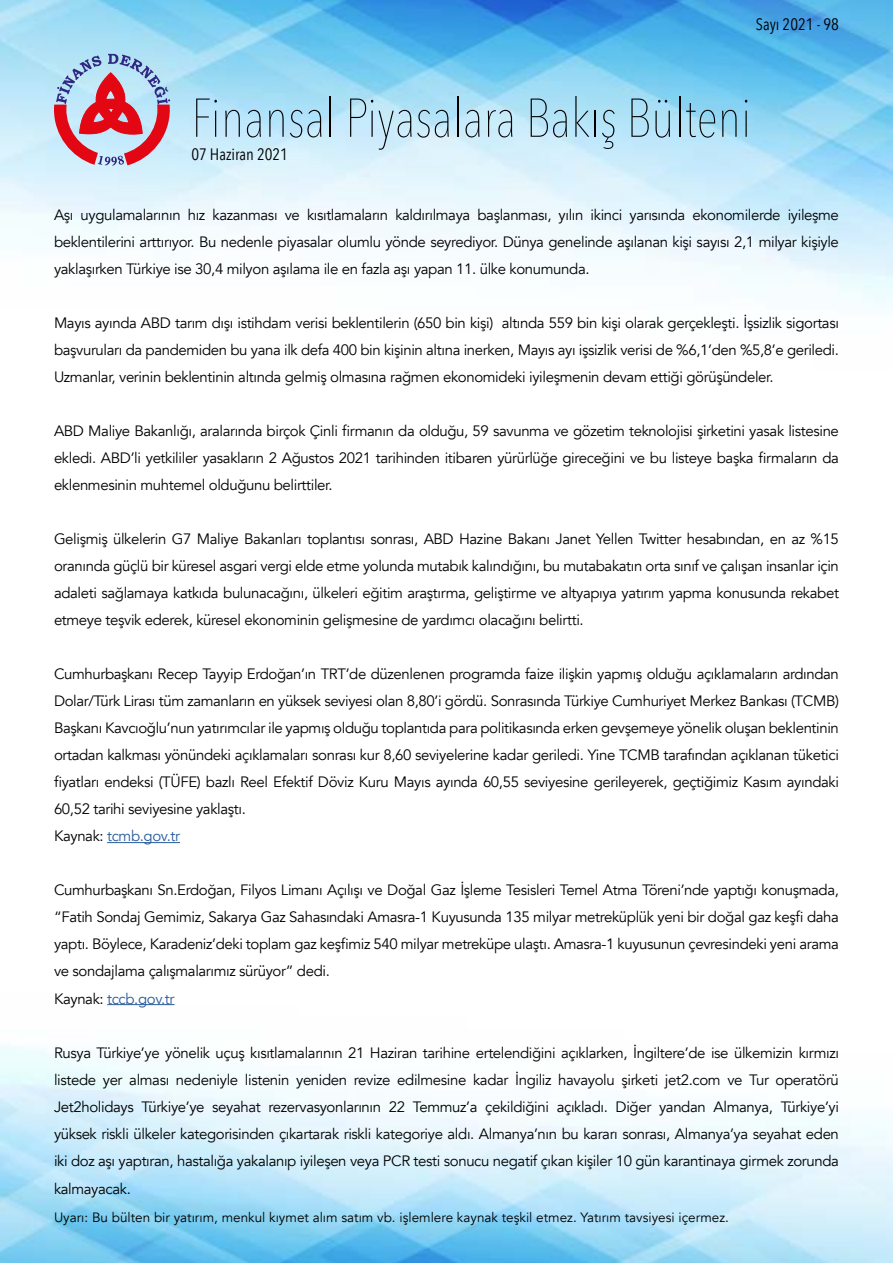
<style>
.page{position:relative;width:893px;height:1263px;background:#fff}
.page>*{position:absolute;margin:0;border:0;box-sizing:border-box;transform-origin:0 0}
.t1{font:200 54px "Avenir Next Condensed";color:#000}
.t2{font:16.5px "Avenir Next Condensed";color:#000}
.t3{font:15px/27px "Avenir";letter-spacing:-.025em;color:#000;text-align:justify}
.t4{font:13.5px "Avenir";color:#000}
.s1{color:#275b9b}
</style>
<div class="page">
<img style="left:0;top:0;width:893px;height:1263px">
<svg style="left:54px;top:54px;width:116px;height:112px;background:#c198ac"></svg>
<hr style="left:107px;top:842px;width:73px;height:1px;background:#275b9b">
<hr style="left:107px;top:1004px;width:67px;height:1px;background:#275b9b">
<p class="t2" style="left:756px;top:10px;width:85px">Sayı 2021 - 98</p>
<h1 class="t1" style="left:191px;top:86px;width:561px">Finansal Piyasalara Bakış Bülteni</h1>
<p class="t2" style="left:191px;top:140px;width:98px">07 Haziran 2021</p>
<p class="t3" style="left:54px;top:202px;width:786px">Aşı uygulamalarının hız kazanması ve kısıtlamaların kaldırılmaya başlanması, yılın ikinci yarısında ekonomilerde iyileşme beklentilerini arttırıyor. Bu nedenle piyasalar olumlu yönde seyrediyor. Dünya genelinde aşılanan kişi sayısı 2,1 milyar kişiyle yaklaşırken Türkiye ise 30,4 milyon aşılama ile en fazla aşı yapan 11. ülke konumunda.</p>
<p class="t3" style="left:54px;top:310px;width:786px">Mayıs ayında ABD tarım dışı istihdam verisi beklentilerin (650 bin kişi) altında 559 bin kişi olarak gerçekleşti. İşsizlik sigortası başvuruları da pandemiden bu yana ilk defa 400 bin kişinin altına inerken, Mayıs ayı işsizlik verisi de %6,1’den %5,8’e geriledi.<br>Uzmanlar, verinin beklentinin altında gelmiş olmasına rağmen ekonomideki iyileşmenin devam ettiği görüşündeler.</p>
<p class="t3" style="left:54px;top:418px;width:786px">ABD Maliye Bakanlığı, aralarında birçok Çinli firmanın da olduğu, 59 savunma ve gözetim teknolojisi şirketini yasak listesine ekledi. ABD’li yetkililer yasakların 2 Ağustos 2021 tarihinden itibaren yürürlüğe gireceğini ve bu listeye başka firmaların da eklenmesinin muhtemel olduğunu belirttiler.</p>
<p class="t3" style="left:54px;top:526px;width:786px">Gelişmiş ülkelerin G7 Maliye Bakanları toplantısı sonrası, ABD Hazine Bakanı Janet Yellen Twitter hesabından, en az %15 oranında güçlü bir küresel asgari vergi elde etme yolunda mutabık kalındığını, bu mutabakatın orta sınıf ve çalışan insanlar için adaleti sağlamaya katkıda bulunacağını, ülkeleri eğitim araştırma, geliştirme ve altyapıya yatırım yapma konusunda rekabet etmeye teşvik ederek, küresel ekonominin gelişmesine de yardımcı olacağını belirtti.</p>
<p class="t3" style="left:54px;top:661px;width:786px;text-align:left">Cumhurbaşkanı Recep Tayyip Erdoğan’ın TRT’de düzenlenen programda faize ilişkin yapmış olduğu açıklamaların ardından Dolar/Türk Lirası tüm zamanların en yüksek seviyesi olan 8,80’i gördü. Sonrasında Türkiye Cumhuriyet Merkez Bankası (TCMB)<br>Başkanı Kavcıoğlu’nun yatırımcılar ile yapmış olduğu toplantıda para politikasında erken gevşemeye yönelik oluşan beklentinin ortadan kalkması yönündeki açıklamaları sonrası kur 8,60 seviyelerine kadar geriledi. Yine TCMB tarafından açıklanan tüketici fiyatları endeksi (TÜFE) bazlı Reel Efektif Döviz Kuru Mayıs ayında 60,55 seviyesine gerileyerek, geçtiğimiz Kasım ayındaki 60,52 tarihi seviyesine yaklaştı.<br>Kaynak: <span class="s1">tcmb.gov.tr</span></p>
<p class="t3" style="left:54px;top:877px;width:786px;text-align:left">Cumhurbaşkanı Sn.Erdoğan, Filyos Limanı Açılışı ve Doğal Gaz İşleme Tesisleri Temel Atma Töreni’nde yaptığı konuşmada, “Fatih Sondaj Gemimiz, Sakarya Gaz Sahasındaki Amasra-1 Kuyusunda 135 milyar metreküplük yeni bir doğal gaz keşfi daha yaptı. Böylece, Karadeniz’deki toplam gaz keşfimiz 540 milyar metreküpe ulaştı. Amasra-1 kuyusunun çevresindeki yeni arama ve sondajlama çalışmalarımız sürüyor” dedi.<br>Kaynak: <span class="s1">tccb.gov.tr</span></p>
<p class="t3" style="left:54px;top:1039px;width:786px">Rusya Türkiye’ye yönelik uçuş kısıtlamalarının 21 Haziran tarihine ertelendiğini açıklarken, İngiltere’de ise ülkemizin kırmızı listede yer alması nedeniyle listenin yeniden revize edilmesine kadar İngiliz havayolu şirketi jet2.com ve Tur operatörü Jet2holidays Türkiye’ye seyahat rezervasyonlarının 22 Temmuz’a çekildiğini açıkladı. Diğer yandan Almanya, Türkiye’yi yüksek riskli ülkeler kategorisinden çıkartarak riskli kategoriye aldı. Almanya’nın bu kararı sonrası, Almanya’ya seyahat eden iki doz aşı yaptıran, hastalığa yakalanıp iyileşen veya PCR testi sonucu negatif çıkan kişiler 10 gün karantinaya girmek zorunda</p>
<p class="t3" style="left:54px;top:1175px;width:78px">kalmayacak.</p>
<p class="t4" style="left:54px;top:1210px;width:676px">Uyarı: Bu bülten bir yatırım, menkul kıymet alım satım vb. işlemlere kaynak teşkil etmez. Yatırım tavsiyesi içermez.</p>
</div>
